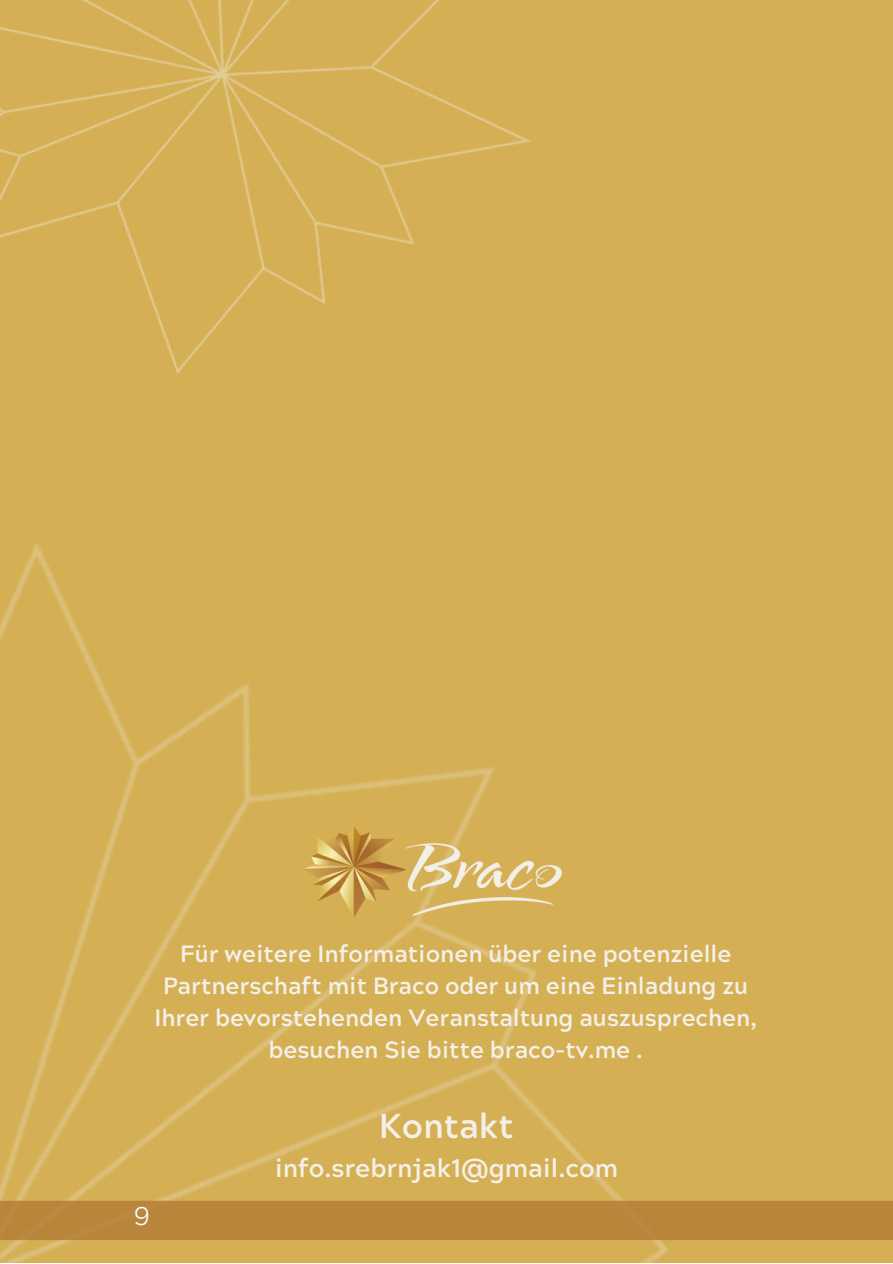
<style>
.page{position:relative;width:893px;height:1264px;background:#fff}
.page>*{position:absolute;margin:0;border:0;box-sizing:border-box;transform-origin:0 0}
.t1{font:700 34.5px "Acherus Grotesque";color:#f4f0e9}
.t2{font:700 25.5px "Acherus Grotesque";color:#f4f0e9}
.t3{font:300 25.5px "Acherus Grotesque";color:#fff}
.t4{font:700 23.55px/32.1px "Acherus Grotesque";color:#f4f0e9;text-align:center}
</style>
<div class="page">
<div style="left:0;top:0;width:892px;height:1262px;background:#d5af53"></div>
<img style="left:0;top:543px;width:669px;height:719px">
<img style="left:305px;top:826px;width:256px;height:91px">
<img style="left:0;top:0;width:531px;height:375px">
<div style="left:0;top:1200px;width:892px;height:40px;background:#b9853b"></div>
<p class="t4" style="left:154px;top:940px;width:604px">Für weitere Informationen über eine potenzielle Partnerschaft mit Braco oder um eine Einladung zu Ihrer bevorstehenden Veranstaltung auszusprechen, besuchen Sie bitte braco-tv.me .</p>
<p class="t3" style="left:134px;top:1206px;width:17px">9</p>
<h1 class="t1" style="left:379px;top:1112px;width:136px">Kontakt</h1>
<p class="t2" style="left:275px;top:1158px;width:345px">info.srebrnjak1@gmail.com</p>
</div>
